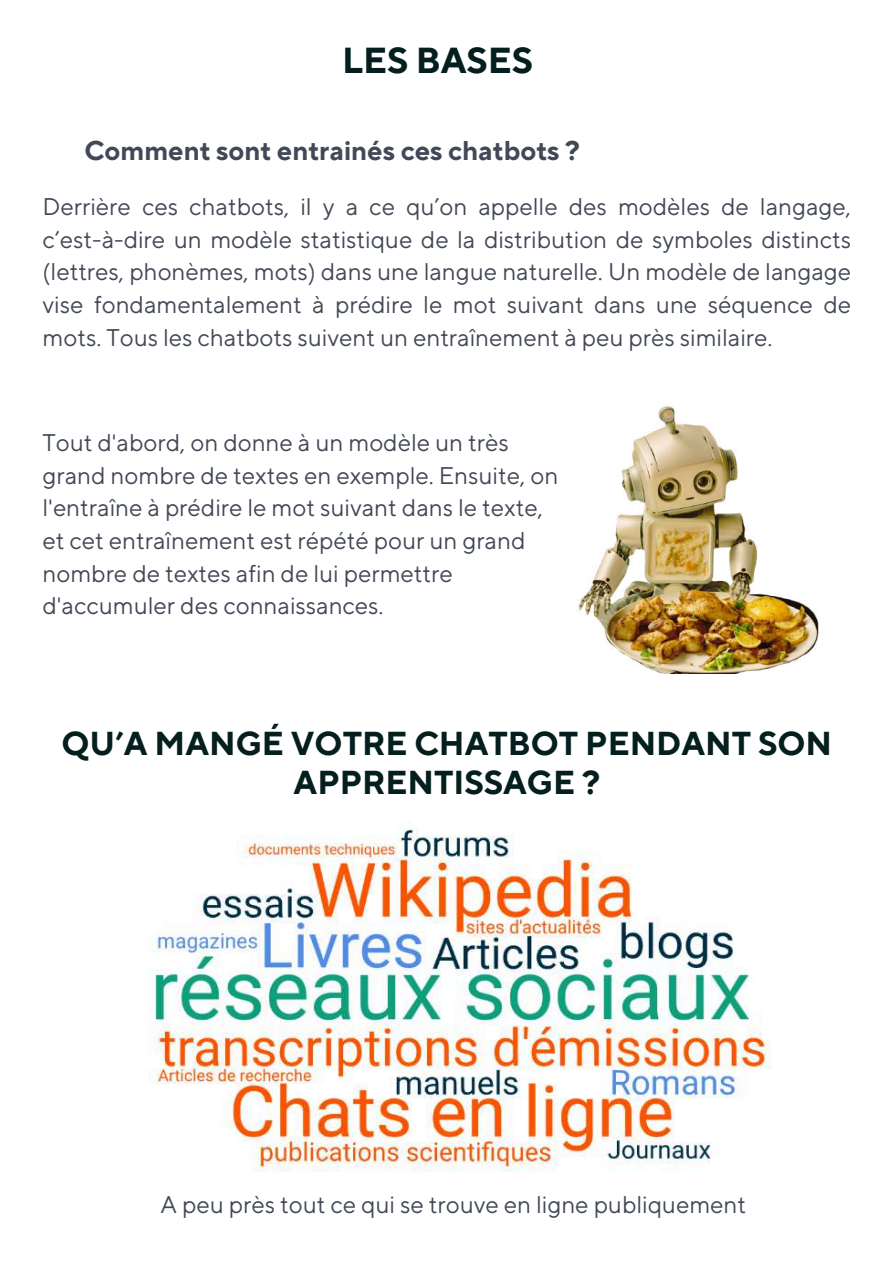
<style>
.page{position:relative;width:894px;height:1264px;background:#fff}
.page>*{position:absolute;margin:0;border:0;box-sizing:border-box;transform-origin:0 0}
.t1{font:700 36px "TT Norms Pro";color:#041f1e}
.t2{font:700 33px/39.3px "TT Norms Pro";color:#041f1e;text-align:center}
.t3{font:700 27px "TT Norms Pro";color:#424856}
.t4{font:24px/32.7px "TT Norms Pro";color:#424856;text-align:justify}
</style>
<div class="page">
<img style="left:578px;top:406px;width:240px;height:267px">
<img style="left:148px;top:828px;width:623px;height:344px">
<h1 class="t1" style="left:342px;top:39px;width:192px">LES BASES</h1>
<p class="t3" style="left:84px;top:135px;width:496px">Comment sont entrainés ces chatbots ?</p>
<p class="t4" style="left:43px;top:191px;width:809px">Derrière ces chatbots, il y a ce qu’on appelle des modèles de langage, c’est-à-dire un modèle statistique de la distribution de symboles distincts (lettres, phonèmes, mots) dans une langue naturelle. Un modèle de langage vise fondamentalement à prédire le mot suivant dans une séquence de mots. Tous les chatbots suivent un entraînement à peu près similaire.</p>
<p class="t4" style="left:43px;top:427px;width:517px;text-align:left">Tout d'abord, on donne à un modèle un très grand nombre de textes en exemple. Ensuite, on l'entraîne à prédire le mot suivant dans le texte, et cet entraînement est répété pour un grand nombre de textes afin de lui permettre d'accumuler des connaissances.</p>
<h2 class="t2" style="left:61px;top:725px;width:771px">QU’A MANGÉ VOTRE CHATBOT PENDANT SON<br>APPRENTISSAGE ?</h2>
<p class="t4" style="left:160px;top:1189px;width:587px">A peu près tout ce qui se trouve en ligne publiquement</p>
</div>
